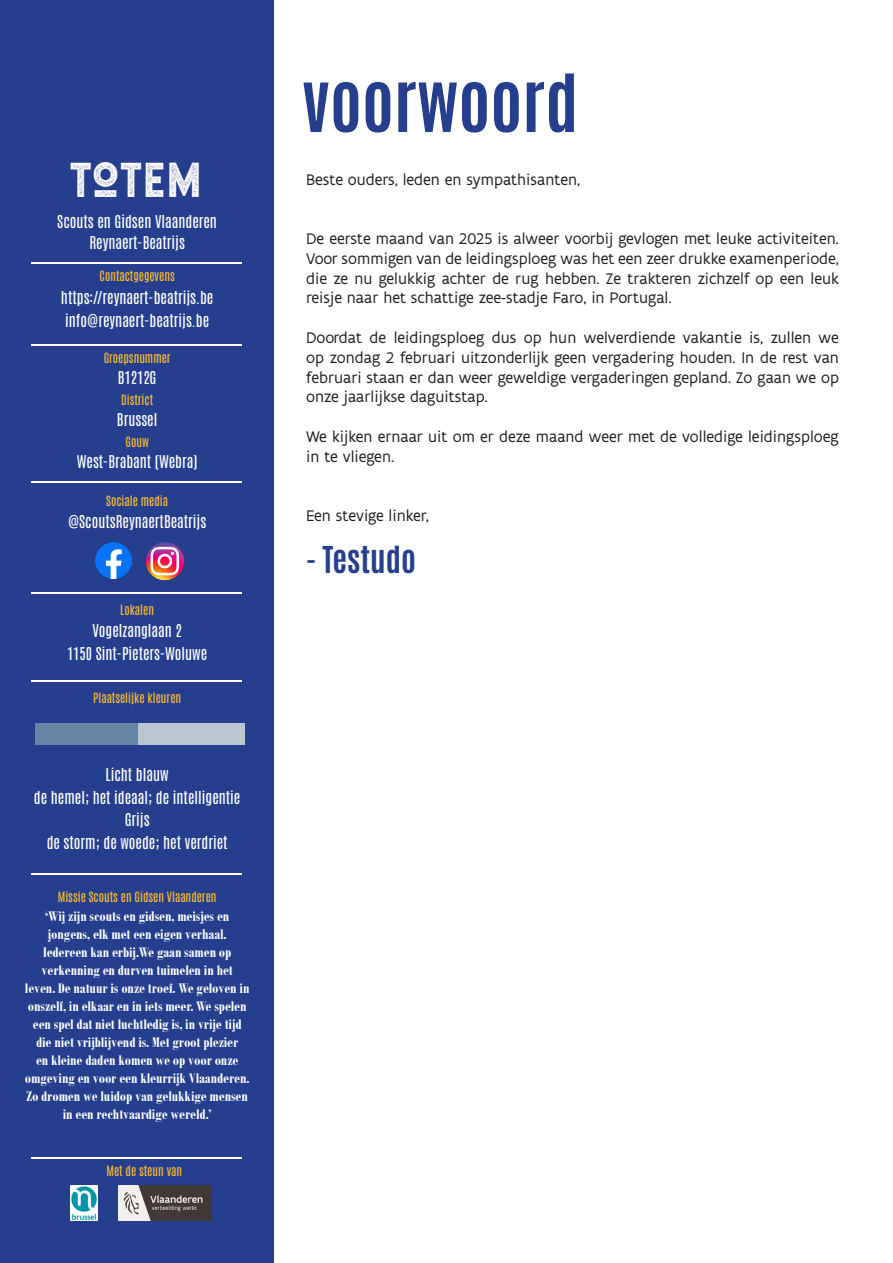
<style>
.page{position:relative;width:893px;height:1263px;background:#fff}
.page>*{position:absolute;margin:0;border:0;box-sizing:border-box;transform-origin:0 0}
.t1{font:700 67.5px "Antonio";color:#253f8e}
.t2{font:46.5px "Hansief Rough";letter-spacing:.04em;color:#fff}
.t3{font:700 31.5px "Antonio";color:#253f8e}
.t4{font:16.5px/19.8px "Flanders Art Sans";color:#231f20;text-align:justify}
.t5{font:700 15px/18px "Bodoni MT Condensed";color:#fff;text-align:center}
.t6{font:15px "Antonio";color:#fff}
.t7{font:12px "Antonio";color:#fdbc2d}
</style>
<div class="page">
<div style="left:0;top:0;width:274px;height:1263px;background:#253f8e"></div>
<hr style="left:32px;top:262px;width:210px;height:1px;background:#fff">
<hr style="left:32px;top:482px;width:210px;height:1px;background:#fff">
<img style="left:95px;top:542px;width:36px;height:37px">
<img style="left:145px;top:541px;width:40px;height:40px">
<hr style="left:32px;top:592px;width:210px;height:1px;background:#fff">
<hr style="left:32px;top:344px;width:210px;height:1px;background:#fff">
<hr style="left:32px;top:873px;width:210px;height:1px;background:#fff">
<hr style="left:32px;top:681px;width:210px;height:1px;background:#fff">
<div style="left:36px;top:724px;width:208px;height:21px;background:#bac6d2"></div>
<div style="left:35px;top:724px;width:103px;height:21px;background:#6585a4"></div>
<hr style="left:32px;top:1157px;width:210px;height:1px;background:#fff">
<img style="left:118px;top:1185px;width:94px;height:35px">
<img style="left:70px;top:1185px;width:28px;height:35px">
<p class="t2" style="left:71px;top:150px;width:133px">TOTEM</p>
<p class="t6" style="left:57px;top:211px;width:161px">Scouts en Gidsen Vlaanderen</p>
<p class="t6" style="left:89px;top:232px;width:97px">Reynaert-Beatrijs</p>
<p class="t7" style="left:100px;top:268px;width:77px">Contactgegevens</p>
<p class="t6" style="left:61px;top:287px;width:154px">https://reynaert-beatrijs.be</p>
<p class="t6" style="left:65px;top:309px;width:146px">info@reynaert-beatrijs.be</p>
<p class="t7" style="left:104px;top:350px;width:68px">Groepsnummer</p>
<p class="t6" style="left:118px;top:367px;width:40px">B1212G</p>
<p class="t7" style="left:121px;top:392px;width:34px">District</p>
<p class="t6" style="left:117px;top:409px;width:42px">Brussel</p>
<p class="t7" style="left:126px;top:434px;width:25px">Gouw</p>
<p class="t6" style="left:77px;top:451px;width:122px">West-Brabant (Webra)</p>
<p class="t7" style="left:106px;top:492px;width:63px">Sociale media</p>
<p class="t6" style="left:68px;top:511px;width:140px">@ScoutsReynaertBeatrijs</p>
<p class="t7" style="left:120px;top:601px;width:35px">Lokalen</p>
<p class="t6" style="left:93px;top:620px;width:91px">Vogelzanglaan 2</p>
<p class="t6" style="left:67px;top:643px;width:142px">1150 Sint-Pieters-Woluwe</p>
<p class="t7" style="left:93px;top:689px;width:89px">Plaatselijke kleuren</p>
<p class="t6" style="left:106px;top:764px;width:65px">Licht blauw</p>
<p class="t6" style="left:34px;top:787px;width:208px">de hemel; het ideaal; de intelligentie</p>
<p class="t6" style="left:125px;top:809px;width:26px">Grijs</p>
<p class="t6" style="left:47px;top:832px;width:182px">de storm; de woede; het verdriet</p>
<p class="t7" style="left:58px;top:888px;width:160px">Missie Scouts en Gidsen Vlaanderen</p>
<p class="t5" style="left:25px;top:907px;width:226px">‘Wij zijn scouts en gidsen, meisjes en jongens, elk met een eigen verhaal.<br>Iedereen kan erbij.We gaan samen op verkenning en durven tuimelen in het leven. De natuur is onze troef. We geloven in onszelf, in elkaar en in iets meer. We spelen een spel dat niet luchtledig is, in vrije tijd die niet vrijblijvend is. Met groot plezier<br>en kleine daden komen we op voor onze omgeving en voor een kleurrijk Vlaanderen.<br>Zo dromen we luidop van gelukkige mensen in een rechtvaardige wereld.’</p>
<p class="t7" style="left:106px;top:1163px;width:77px">Met de steun van</p>
<p class="t1" style="left:302px;top:55px;width:278px">voorwoord</p>
<p class="t4" style="left:306px;top:170px;width:276px">Beste ouders, leden en sympathisanten,</p>
<p class="t4" style="left:306px;top:229px;width:534px">De eerste maand van 2025 is alweer voorbij gevlogen met leuke activiteiten.<br>Voor sommigen van de leidingsploeg was het een zeer drukke examenperiode, die ze nu gelukkig achter de rug hebben. Ze trakteren zichzelf op een leuk reisje naar het schattige zee-stadje Faro, in Portugal.</p>
<p class="t4" style="left:306px;top:328px;width:534px">Doordat de leidingsploeg dus op hun welverdiende vakantie is, zullen we op zondag 2 februari uitzonderlijk geen vergadering houden. In de rest van februari staan er dan weer geweldige vergaderingen gepland. Zo gaan we op onze jaarlijkse daguitstap.</p>
<p class="t4" style="left:306px;top:427px;width:534px">We kijken ernaar uit om er deze maand weer met de volledige leidingsploeg in te vliegen.</p>
<p class="t4" style="left:306px;top:506px;width:124px">Een stevige linker,</p>
<p class="t3" style="left:306px;top:537px;width:111px">- Testudo</p>
</div>
